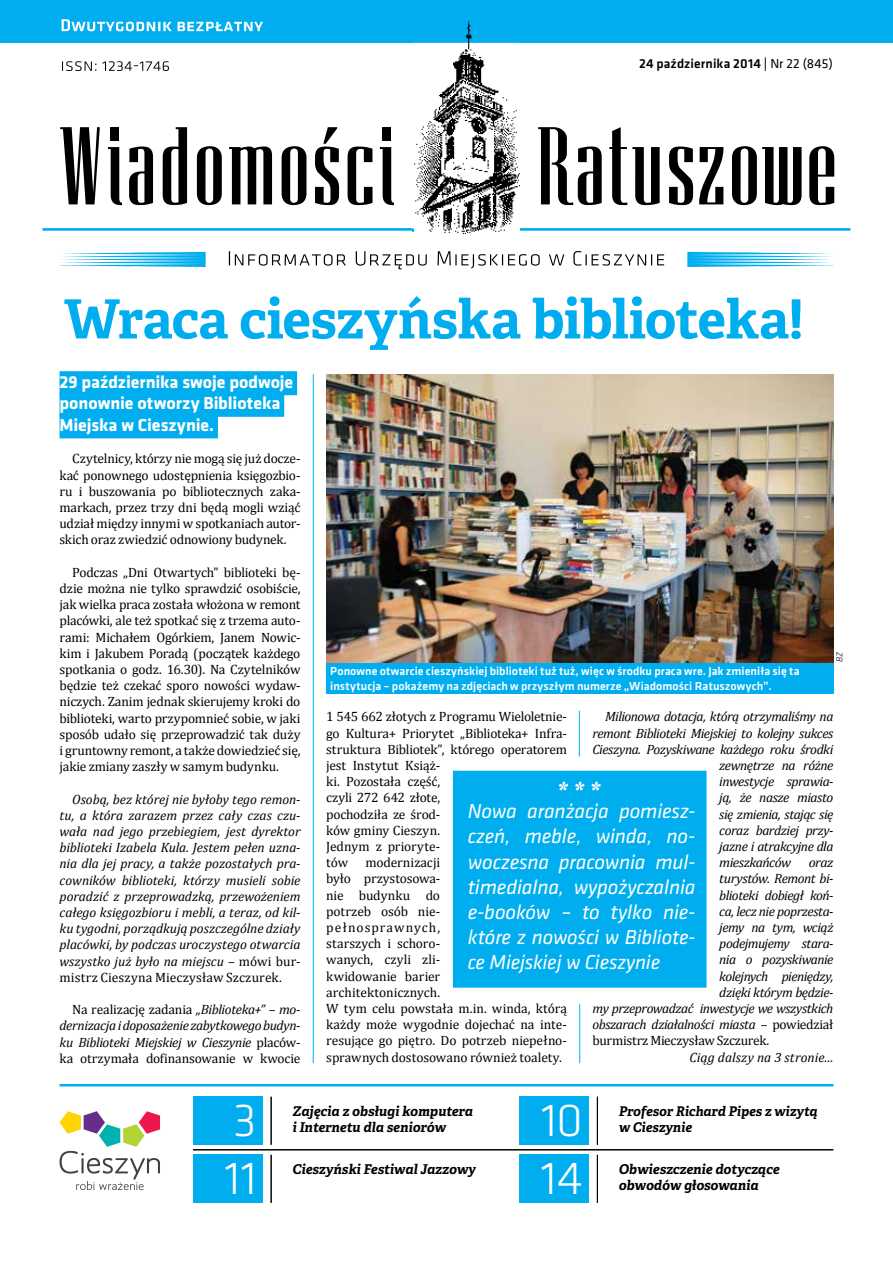
<style>
.page{position:relative;width:893px;height:1263px;background:#fff}
.page>*{position:absolute;margin:0;border:0;box-sizing:border-box;transform-origin:0 0}
.t1{font:700 54px "Adelle Basic";letter-spacing:-.01em;color:#00aeef}
.t2{font:300 48px/58.2px "Klavika";color:#fff}
.t3{font:italic 21px/25.2px "Klavika";letter-spacing:-.01em;color:#fff;text-align:justify}
.t4{font:italic 20.85px/25.2px "Klavika";letter-spacing:-.01em;color:#fff}
.t5{font:700 18px/21.6px "Klavika";letter-spacing:-.005em;color:#fff}
.t6{font:13.5px/16.2px "Cambria";letter-spacing:-.01em;color:#000;text-align:justify}
.t7{font:italic 13.5px/16.2px "Cambria";letter-spacing:-.03em;color:#000;text-align:justify}
.t8{font:italic 700 13.5px/16.2px "Adelle Basic";color:#000}
.t9{font:500 13.5px "Klavika";letter-spacing:.01em;color:#000}
.t10{font:italic 13.5px "Cambria";letter-spacing:.005em;color:#000}
.t11{font:italic 700 13.35px/16.2px "Adelle Basic";color:#000}
.t12{font:500 12px/14.4px "Klavika";letter-spacing:.005em;color:#fff}
.t13{font:italic 300 9px "Klavika";color:#000}
.s1{font-weight:400}
.s2{font-style:normal}
.s3{font-size:21px}
</style>
<div class="page">
<div style="left:0;top:0;width:893px;height:43px;background:#00aeef"></div>
<svg style="left:62px;top:19px;width:201px;height:12px"></svg>
<hr style="left:43px;top:228px;width:371px;height:3px;background:#00aeef">
<hr style="left:519px;top:228px;width:331px;height:3px;background:#00aeef">
<svg style="left:59px;top:252px;width:147px;height:15px"></svg>
<svg style="left:687px;top:252px;width:146px;height:15px"></svg>
<img style="left:413px;top:21px;width:107px;height:212px">
<svg style="left:809px;top:146px;width:25px;height:59px"></svg>
<svg style="left:699px;top:147px;width:24px;height:57px"></svg>
<svg style="left:669px;top:146px;width:24px;height:59px"></svg>
<svg style="left:609px;top:127px;width:51px;height:78px"></svg>
<svg style="left:732px;top:146px;width:70px;height:59px"></svg>
<svg style="left:538px;top:127px;width:64px;height:78px"></svg>
<svg style="left:197px;top:146px;width:25px;height:59px"></svg>
<svg style="left:282px;top:146px;width:24px;height:59px"></svg>
<svg style="left:129px;top:146px;width:24px;height:59px"></svg>
<div style="left:383px;top:127px;width:8px;height:13px;background:#000"></div>
<svg style="left:380px;top:147px;width:14px;height:58px"></svg>
<div style="left:111px;top:127px;width:8px;height:13px;background:#000"></div>
<svg style="left:108px;top:147px;width:14px;height:58px"></svg>
<svg style="left:229px;top:146px;width:43px;height:58px"></svg>
<svg style="left:60px;top:127px;width:40px;height:77px"></svg>
<svg style="left:315px;top:127px;width:24px;height:78px"></svg>
<svg style="left:348px;top:146px;width:24px;height:59px"></svg>
<svg style="left:163px;top:127px;width:24px;height:78px"></svg>
<svg style="left:62px;top:61px;width:107px;height:10px"></svg>
<svg style="left:229px;top:251px;width:435px;height:18px"></svg>
<svg style="left:60px;top:1111px;width:100px;height:79px"></svg>
<hr style="left:193px;top:1149px;width:640px;height:1px;background:#000">
<hr style="left:60px;top:1084px;width:773px;height:2px;background:#00aeef">
<div style="left:519px;top:1155px;width:70px;height:48px;background:#00aeef"></div>
<div style="left:519px;top:1097px;width:70px;height:48px;background:#00aeef"></div>
<hr style="left:597px;top:1097px;width:1px;height:48px;background:#000">
<hr style="left:597px;top:1155px;width:1px;height:48px;background:#000">
<div style="left:193px;top:1155px;width:70px;height:48px;background:#00aeef"></div>
<div style="left:193px;top:1097px;width:70px;height:48px;background:#00aeef"></div>
<hr style="left:271px;top:1097px;width:1px;height:48px;background:#000">
<hr style="left:271px;top:1155px;width:1px;height:48px;background:#000">
<div style="left:60px;top:371px;width:237px;height:24px;background:#00aeef"></div>
<div style="left:60px;top:393px;width:224px;height:24px;background:#00aeef"></div>
<div style="left:60px;top:414px;width:158px;height:24px;background:#00aeef"></div>
<img style="left:326px;top:374px;width:507px;height:289px">
<div style="left:452px;top:770px;width:255px;height:218px;background:#00aeef"></div>
<svg style="left:559px;top:782px;width:42px;height:9px"></svg>
<div style="left:326px;top:663px;width:507px;height:31px;background:#00aeef"></div>
<hr style="left:313px;top:374px;width:1px;height:689px;background:#00aeef">
<hr style="left:579px;top:1004px;width:1px;height:59px;background:#00aeef">
<hr style="left:579px;top:711px;width:1px;height:45px;background:#00aeef">
<p class="t9" style="left:639px;top:55px;width:195px">24 października 2014 | <span class="s1">Nr 22 (845)</span></p>
<h1 class="t1" style="left:64px;top:285px;width:741px">Wraca cieszyńska biblioteka!</h1>
<h3 class="t5" style="left:60px;top:370px;width:235px">29 października swoje podwoje ponownie otworzy Biblioteka<br>Miejska w Cieszynie.</h3>
<p class="t6" style="left:60px;top:451px;width:242px;text-indent:13px">Czytelnicy, którzy nie mogą się już docze&shy;kać ponownego udostępnienia księgozbio&shy;ru i buszowania po bibliotecznych zaka&shy;markach, przez trzy dni będą mogli wziąć udział między innymi w spotkaniach autor&shy;skich oraz zwiedzić odnowiony budynek.</p>
<p class="t6" style="left:60px;top:564px;width:242px;text-indent:13px">Podczas „Dni Otwartych” biblioteki bę&shy;dzie można nie tylko sprawdzić osobiście, jak wielka praca została włożona w remont placówki, ale też spotkać się z trzema auto&shy;rami: Michałem Ogórkiem, Janem Nowic&shy;kim i Jakubem Poradą (początek każdego spotkania o godz. 16.30). Na Czytelników będzie też czekać sporo nowości wydaw&shy;niczych. Zanim jednak skierujemy kroki do biblioteki, warto przypomnieć sobie, w jaki sposób udało się przeprowadzić tak duży i gruntowny remont, a także dowiedzieć się, jakie zmiany zaszły w samym budynku.</p>
<p class="t7" style="left:60px;top:790px;width:242px;text-indent:13px">Osobą, bez której nie byłoby tego remon&shy;tu, a która zarazem przez cały czas czu&shy;wała nad jego przebiegiem, jest dyrektor biblioteki Izabela Kula. Jestem pełen uzna&shy;nia dla jej pracy, a także pozostałych pra&shy;cowników biblioteki, którzy musieli sobie poradzić z przeprowadzką, przewożeniem całego księgozbioru i mebli, a teraz, od kil&shy;ku tygodni, porządkują poszczególne działy placówki, by podczas uroczystego otwarcia wszystko już było na miejscu <span class="s2">– mówi bur&shy;mistrz Cieszyna Mieczysław Szczurek.</span></p>
<p class="t7" style="left:60px;top:1001px;width:242px;text-indent:13px"><span class="s2">Na realizację zadania</span> „Biblioteka+” – mo&shy;dernizacja i doposażenie zabytkowego budyn&shy;ku Biblioteki Miejskiej w Cieszynie <span class="s2">placów&shy;ka otrzymała dofinansowanie w kwocie</span></p>
<p class="t12" style="left:330px;top:664px;width:471px">Ponowne otwarcie cieszyńskiej biblioteki tuż tuż, więc w środku praca wre. Jak zmieniła się ta instytucja – pokażemy na zdjęciach w przyszłym numerze „Wiadomości Ratuszowych”.</p>
<p class="t13" style="left:834px;top:662px;width:12px;rotate:-90deg">BZ</p>
<p class="t7" style="left:605px;top:708px;width:230px">Milionowa dotacja, którą otrzymaliśmy na</p>
<p class="t7" style="left:592px;top:724px;width:242px">remont Biblioteki Miejskiej to kolejny sukces</p>
<p class="t7" style="left:592px;top:741px;width:242px">Cieszyna. Pozyskiwane każdego roku środki</p>
<p class="t7" style="left:719px;top:757px;width:116px">zewnętrze na różne</p>
<p class="t7" style="left:719px;top:773px;width:116px">inwestycje sprawia-</p>
<p class="t7" style="left:719px;top:789px;width:116px">ją, że nasze miasto</p>
<p class="t7" style="left:719px;top:805px;width:116px">się zmienia, stając się</p>
<p class="t7" style="left:719px;top:822px;width:116px">coraz bardziej przy-</p>
<p class="t7" style="left:719px;top:838px;width:116px">jazne i atrakcyjne dla</p>
<p class="t7" style="left:719px;top:854px;width:73px">mieszkańców</p>
<p class="t7" style="left:809px;top:854px;width:26px">oraz</p>
<p class="t7" style="left:719px;top:870px;width:116px">turystów. Remont bi-</p>
<p class="t7" style="left:719px;top:886px;width:116px">blioteki dobiegł koń-</p>
<p class="t7" style="left:719px;top:903px;width:116px">ca, lecz nie poprzesta-</p>
<p class="t7" style="left:719px;top:919px;width:116px">jemy na tym, wciąż</p>
<p class="t7" style="left:719px;top:935px;width:116px">podejmujemy stara-</p>
<p class="t7" style="left:719px;top:951px;width:116px">nia o pozyskiwanie</p>
<p class="t7" style="left:719px;top:967px;width:116px">kolejnych pieniędzy,</p>
<p class="t7" style="left:719px;top:984px;width:116px">dzięki którym będzie-</p>
<p class="t7" style="left:592px;top:1000px;width:242px">my przeprowadzać inwestycje we wszystkich</p>
<p class="t7" style="left:592px;top:1016px;width:242px">obszarach działalności miasta <span class="s2">– powiedział</span></p>
<p class="t6" style="left:592px;top:1033px;width:178px">burmistrz Mieczysław Szczurek.</p>
<p class="t10" style="left:690px;top:1049px;width:145px">Ciąg dalszy na 3 stronie...</p>
<p class="t6" style="left:326px;top:709px;width:242px;text-align:left">1 545 662 złotych z Programu Wieloletnie&shy;go Kultura+ Priorytet „Biblioteka+ Infra&shy;struktura Bibliotek”, którego operatorem jest Instytut Książ-<br>ki. Pozostała część,<br>czyli 272 642 złote,<br>pochodziła ze środ-<br>ków gminy Cieszyn.<br>Jednym z prioryte-<br>tów</p>
<h3 class="t3" style="left:468px;top:798px;width:229px">Nowa aranżacja pomiesz&shy;czeń, meble, winda, no&shy;woczesna pracownia mul&shy;timedialna, wypożyczalnia e-booków – to tylko nie-</h3>
<h3 class="t4" style="left:468px;top:924px;width:229px"><span class="s3">które</span> z nowości w Bibliote&shy;ce Miejskiej w Cieszynie</h3>
<p class="t6" style="left:326px;top:854px;width:242px;text-align:left;text-indent:39px">modernizacji<br>było przystosowa-<br>nie budynku do<br>potrzeb osób nie-<br>pełnosprawnych,<br>starszych i schoro-<br>wanych, czyli zli-<br>kwidowanie barier<br>architektonicznych.<br>W tym celu powstała m.in. winda, którą każdy może wygodnie dojechać na inte&shy;resujące go piętro. Do potrzeb niepełno&shy;sprawnych dostosowano również toalety.</p>
<h2 class="t2" style="left:225px;top:1090px;width:33px">3<br>11</h2>
<h2 class="t2" style="left:541px;top:1090px;width:43px">10<br>14</h2>
<p class="t8" style="left:292px;top:1103px;width:182px">Zajęcia z obsługi komputera i Internetu dla seniorów</p>
<p class="t8" style="left:292px;top:1161px;width:185px">Cieszyński Festiwal Jazzowy</p>
<p class="t11" style="left:619px;top:1103px;width:200px">Profesor Richard Pipes z wizytą w Cieszynie</p>
<p class="t8" style="left:619px;top:1161px;width:162px">Obwieszczenie dotyczące obwodów głosowania</p>
</div>
